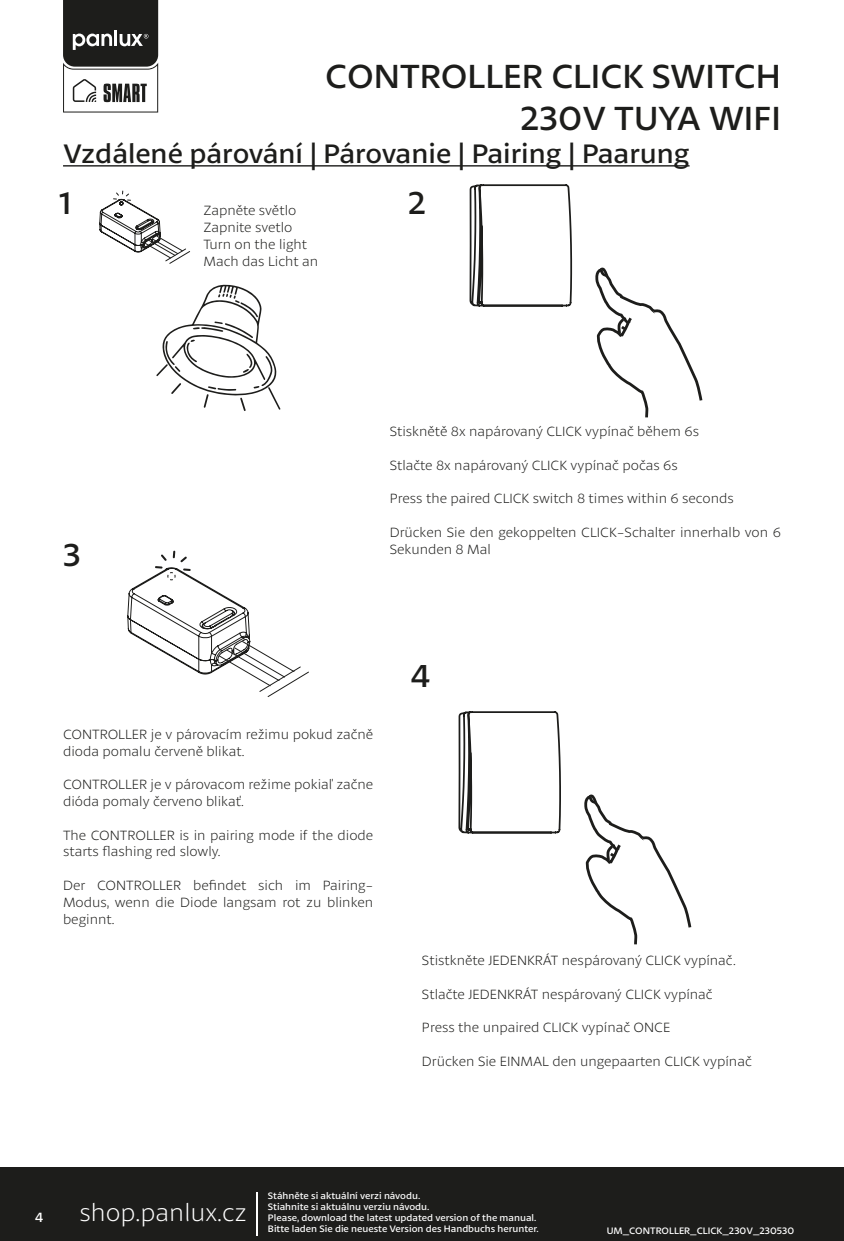
<style>
.page{position:relative;width:844px;height:1241px;background:#fff}
.page>*{position:absolute;margin:0;border:0;box-sizing:border-box;transform-origin:0 0}
.t1{font:35px "Petala Pro";color:#1d1d1b}
.t2{font:33.25px "Petala Pro";color:#1d1d1b}
.t3{font:28px "Petala Pro";color:#1d1d1b}
.t4{font:300 25.2px "Petala Pro";color:#fff}
.t5{font:300 14px/16.8px "Petala Pro";color:#1d1d1b}
.t6{font:14px "Petala Pro";color:#fff}
.t7{font:9.8px "Petala Pro";color:#fff}
</style>
<div class="page">
<svg style="left:63px;top:0;width:95px;height:112px"></svg>
<div style="left:0;top:1167px;width:843px;height:73px;background:#1d1d1b"></div>
<hr style="left:256px;top:1191px;width:2px;height:44px;background:#fff">
<hr style="left:63px;top:165px;width:626px;height:1px;background:#1d1d1b">
<svg style="left:99px;top:190px;width:91px;height:74px"></svg>
<svg style="left:156px;top:284px;width:124px;height:127px"></svg>
<svg style="left:127px;top:550px;width:182px;height:147px"></svg>
<svg style="left:595px;top:267px;width:108px;height:151px"></svg>
<svg style="left:469px;top:184px;width:104px;height:123px"></svg>
<svg style="left:584px;top:794px;width:108px;height:151px"></svg>
<svg style="left:458px;top:711px;width:103px;height:123px"></svg>
<p class="t1" style="left:325px;top:57px;width:457px">CONTROLLER CLICK SWITCH</p>
<p class="t1" style="left:520px;top:99px;width:262px">230V TUYA WIFI</p>
<p class="t3" style="left:63px;top:138px;width:628px">Vzdálené párování | Párovanie | Pairing | Paarung</p>
<p class="t5" style="left:203px;top:203px;width:94px">Zapněte světlo</p>
<p class="t5" style="left:203px;top:219px;width:90px">Zapnite svetlo</p>
<p class="t5" style="left:203px;top:236px;width:105px">Turn on the light</p>
<p class="t5" style="left:203px;top:253px;width:116px">Mach das Licht an</p>
<p class="t2" style="left:57px;top:185px;width:18px">1</p>
<p class="t2" style="left:407px;top:185px;width:20px">2</p>
<p class="t2" style="left:63px;top:536px;width:19px">3</p>
<p class="t5" style="left:389px;top:423px;width:311px">Stisknětě 8x napárovaný CLICK vypínač během 6s</p>
<p class="t5" style="left:389px;top:457px;width:289px">Stlačte 8x napárovaný CLICK vypínač počas 6s</p>
<p class="t5" style="left:389px;top:490px;width:345px">Press the paired CLICK switch 8 times within 6 seconds</p>
<p class="t5" style="left:389px;top:524px;width:392px">Drücken Sie den gekoppelten CLICK-Schalter innerhalb von 6<br>Sekunden 8 Mal</p>
<p class="t5" style="left:63px;top:726px;width:312px">CONTROLLER je v párovacím režimu pokud začně dioda pomalu červeně blikat.</p>
<p class="t5" style="left:63px;top:776px;width:312px">CONTROLLER je v párovacom režime pokiaľ začne dióda pomaly červeno blikať.</p>
<p class="t5" style="left:63px;top:826px;width:312px">The CONTROLLER is in pairing mode if the diode starts flashing red slowly.</p>
<p class="t5" style="left:63px;top:877px;width:312px;text-align:justify">Der CONTROLLER befindet sich im Pairing-Modus, wenn die Diode langsam rot zu blinken beginnt.</p>
<p class="t2" style="left:410px;top:658px;width:22px">4</p>
<p class="t5" style="left:422px;top:952px;width:315px">Stistkněte JEDENKRÁT nespárovaný CLICK vypínač.</p>
<p class="t5" style="left:422px;top:986px;width:292px">Stlačte JEDENKRÁT nespárovaný CLICK vypínač</p>
<p class="t5" style="left:422px;top:1019px;width:250px">Press the unpaired CLICK vypínač ONCE</p>
<p class="t5" style="left:422px;top:1053px;width:331px">Drücken Sie EINMAL den ungepaarten CLICK vypínač</p>
<p class="t6" style="left:35px;top:1208px;width:10px">4</p>
<p class="t4" style="left:79px;top:1198px;width:169px">shop.panlux.cz</p>
<p class="t7" style="left:268px;top:1189px;width:154px">Stáhněte si aktuální verzi návodu.</p>
<p class="t7" style="left:268px;top:1201px;width:163px">Stiahnite si aktuálnu verziu návodu.</p>
<p class="t7" style="left:268px;top:1212px;width:270px">Please, download the latest updated version of the manual.</p>
<p class="t7" style="left:268px;top:1223px;width:272px">Bitte laden Sie die neueste Version des Handbuchs herunter.</p>
<p class="t7" style="left:606px;top:1225px;width:189px">UM_CONTROLLER_CLICK_230V_230530</p>
</div>
